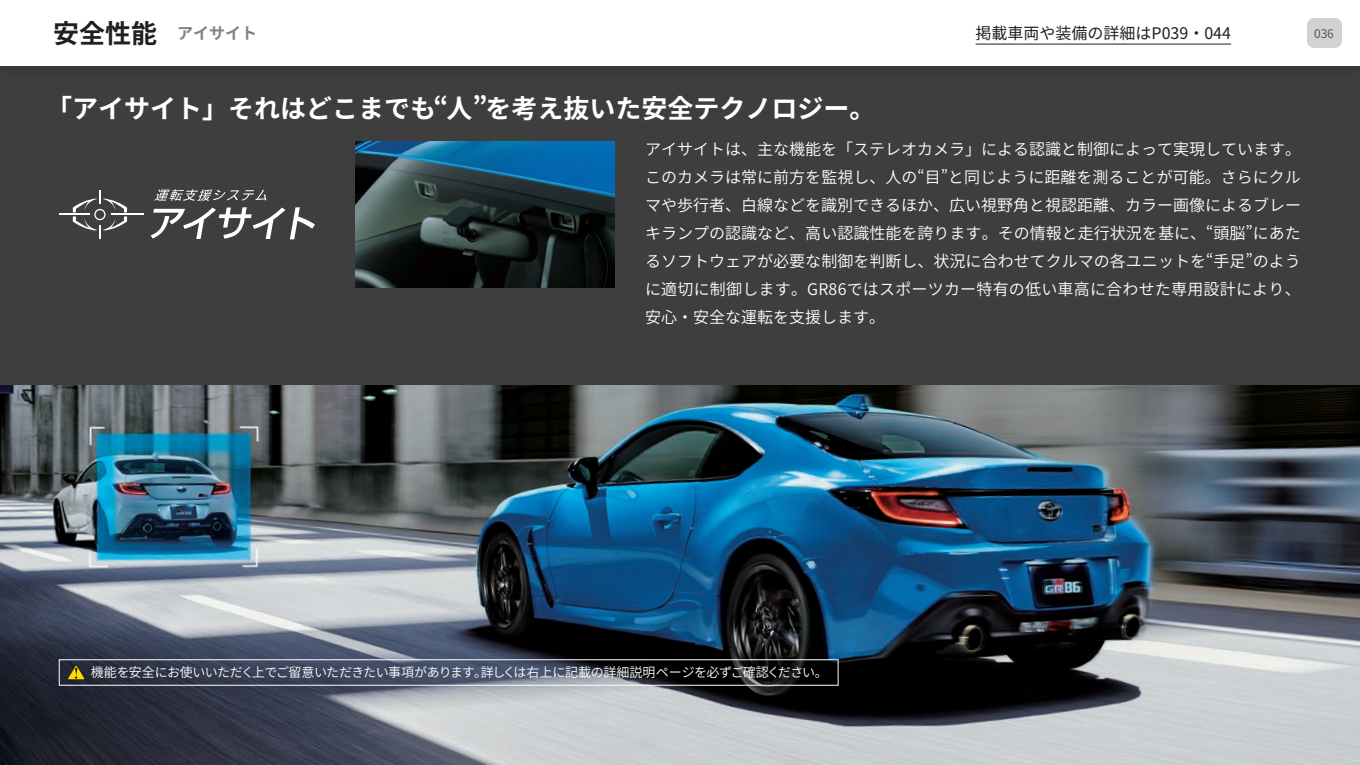
<style>
.page{position:relative;width:1360px;height:765px;background:#3e3e3f}
.page>*{position:absolute;margin:0;border:0;box-sizing:border-box;transform-origin:0 0}
.t1{font:700 26px "Noto Sans CJ Kjp";color:#fff}
.t2{font:600 16px/28px "Noto Sans CJ Kjp";letter-spacing:.015em;color:#fff;text-align:justify}
.t3{font:16px "Noto Sans CJ Kjp";color:#231f20}
.t4{font:700 16px "Noto Sans CJ Kjp";color:#808285}
.t5{font:600 13px "Noto Sans CJ Kjp";letter-spacing:-.03em;color:#fff}
.t6{font:12px "Noto Sans CJ Kjp";color:#57585a}
.s1{font-size:26px;color:#231f20}
</style>
<div class="page">
<img style="left:0;top:385px;width:1360px;height:380px">
<hr style="left:59px;top:214px;width:30px;height:1px;background:#fff">
<svg style="left:73px;top:190px;width:54px;height:49px"></svg>
<hr style="left:111px;top:214px;width:32px;height:1px;background:#fff">
<svg style="left:151px;top:207px;width:164px;height:32px"></svg>
<svg style="left:155px;top:189px;width:111px;height:12px"></svg>
<img style="left:355px;top:141px;width:260px;height:147px">
<svg style="left:67px;top:664px;width:18px;height:16px"></svg>
<div style="left:59px;top:660px;width:779px;height:26px;border:1px solid #fff"></div>
<div style="left:0;top:0;width:1360px;height:66px;background:#fff"></div>
<div style="left:1307px;top:18px;width:35px;height:30px;background:#d1d2d4;border-radius:7px"></div>
<hr style="left:976px;top:44px;width:255px;height:1px;background:#231f20">
<p class="t4" style="left:53px;top:24px;width:206px"><span class="s1">安全性能</span> アイサイト</p>
<p class="t3" style="left:976px;top:24px;width:257px">掲載車両や装備の詳細はP039・044</p>
<p class="t6" style="left:1314px;top:26px;width:21px">036</p>
<h1 class="t1" style="left:46px;top:94px;width:831px">「アイサイト」それはどこまでも“人”を考え抜いた安全テクノロジー。</h1>
<p class="t2" style="left:645px;top:136px;width:657px">アイサイトは、主な機能を「ステレオカメラ」による認識と制御によって実現しています。このカメラは常に前方を監視し、人の“目”と同じように距離を測ることが可能。さらにクルマや歩行者、白線などを識別できるほか、広い視野角と視認距離、カラー画像によるブレーキランプの認識など、高い認識性能を誇ります。その情報と走行状況を基に、“頭脳”にあたるソフトウェアが必要な制御を判断し、状況に合わせてクルマの各ユニットを“手足”のように適切に制御します。GR86ではスポーツカー特有の低い車高に合わせた専用設計により、安心・安全な運転を支援します。</p>
<p class="t5" style="left:91px;top:665px;width:739px">機能を安全にお使いいただく上でご留意いただきたい事項があります。詳しくは右上に記載の詳細説明ページを必ずご確認ください。</p>
</div>
